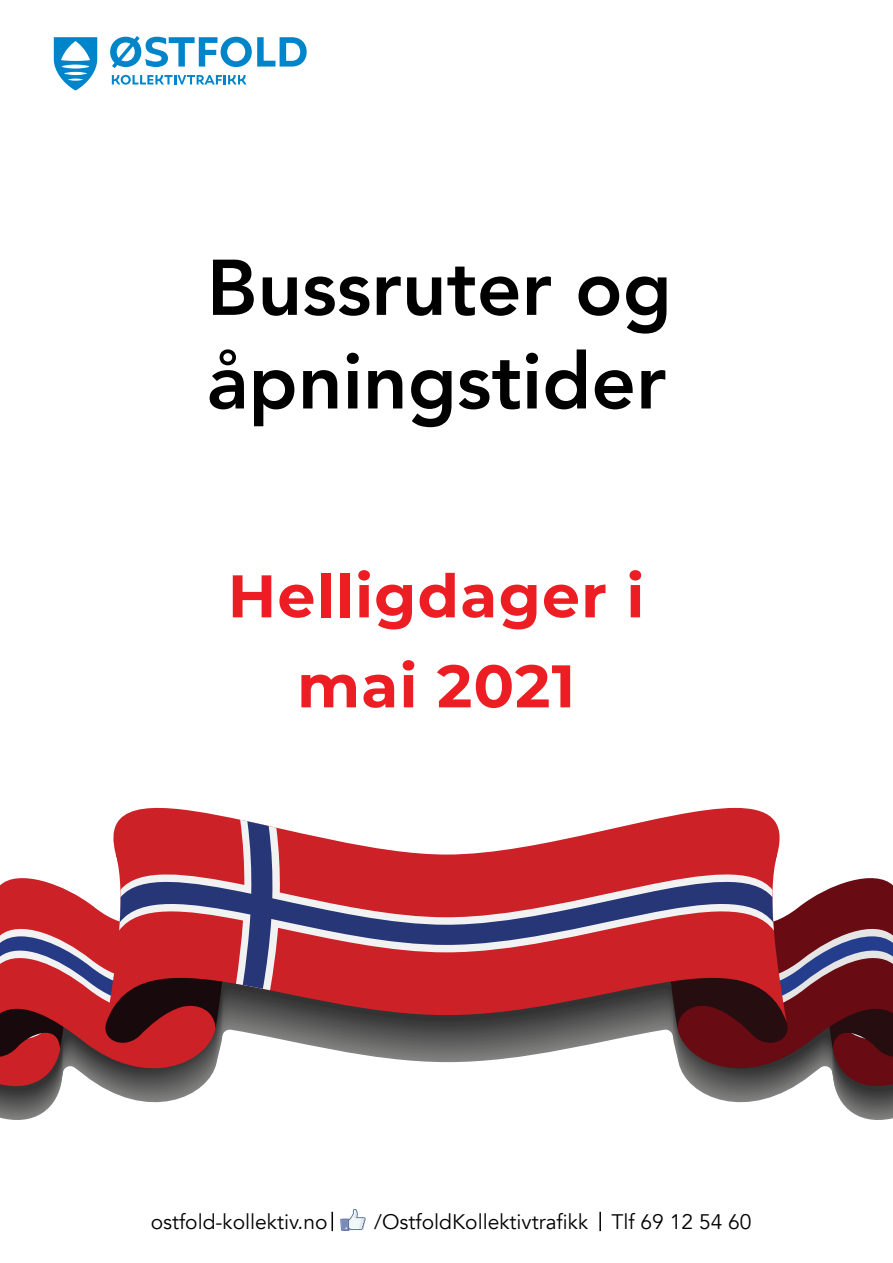
<style>
.page{position:relative;width:893px;height:1263px;background:#fff}
.page>*{position:absolute;margin:0;border:0;box-sizing:border-box;transform-origin:0 0}
.t1{font:800 78px/93.6px "Avenir";color:#000}
.t2{font:700 60px/90px "Montserrat";letter-spacing:.02em;color:#ed1d24;text-align:center}
.t3{font:21px "Avenir";color:#000}
</style>
<div class="page">
<svg style="left:599px;top:1212px;width:2px;height:19px"></svg>
<svg style="left:332px;top:1212px;width:1px;height:19px"></svg>
<svg style="left:340px;top:1209px;width:26px;height:22px"></svg>
<svg style="left:112px;top:75px;width:134px;height:10px"></svg>
<svg style="left:110px;top:36px;width:197px;height:32px"></svg>
<svg style="left:54px;top:37px;width:43px;height:54px"></svg>
<svg style="left:0;top:1022px;width:893px;height:79px"></svg>
<svg style="left:663px;top:878px;width:230px;height:214px;background:#713d45"></svg>
<svg style="left:0;top:878px;width:230px;height:214px;background:#a2454c"></svg>
<svg style="left:88px;top:807px;width:699px;height:215px"></svg>
<svg style="left:120px;top:821px;width:653px;height:168px"></svg>
<h1 class="t1" style="left:207px;top:241px;width:466px">Bussruter og åpningstider</h1>
<h2 class="t2" style="left:228px;top:548px;width:418px">Helligdager i mai 2021</h2>
<p class="t3" style="left:151px;top:1209px;width:178px">ostfold-kollektiv.no</p>
<p class="t3" style="left:374px;top:1209px;width:379px">/OstfoldKollektivtrafikk Tlf 69 12 54 60</p>
</div>
